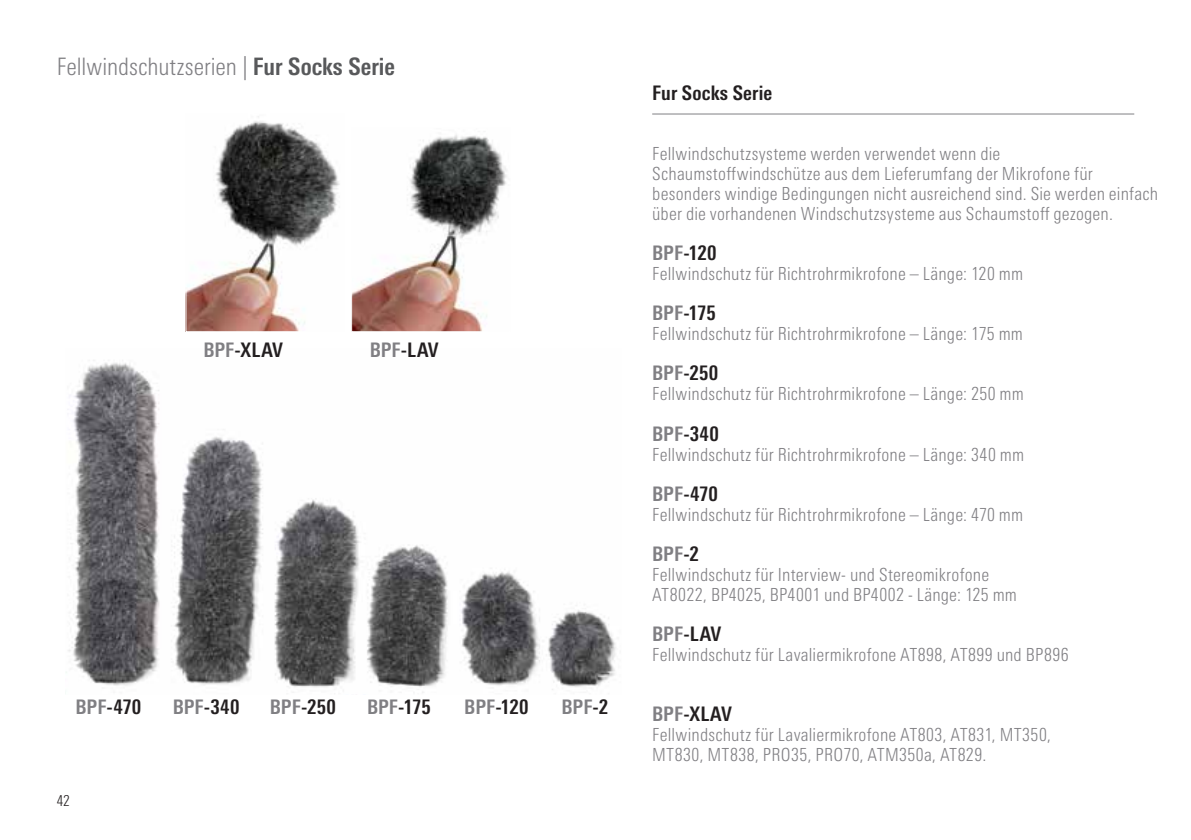
<style>
.page{position:relative;width:1191px;height:840px;background:#fff}
.page>*{position:absolute;margin:0;border:0;box-sizing:border-box;transform-origin:0 0}
.t1{font:300 condensed 24px "Univers Next Pro";color:#807f83}
.t2{font:700 condensed 20px "Univers Next Pro";letter-spacing:.005em;color:#231f20}
.t3{font:700 condensed 20px "Univers Next Pro";letter-spacing:.005em;color:#807f83}
.t4{font:300 condensed 18px/20px "Univers Next Pro";letter-spacing:.01em;color:#807f83}
.t5{font:300 condensed 15px "Univers Next Pro";color:#231f20}
.s1{font-weight:700;color:#58595b}
.s2{color:#807f83}
.s3{color:#231f20}
</style>
<div class="page">
<hr style="left:652px;top:113px;width:482px;height:1px;background:#807f83">
<img style="left:66px;top:360px;width:550px;height:333px">
<img style="left:188px;top:116px;width:152px;height:214px">
<div style="left:186px;top:113px;width:158px;height:219px;border:1px solid #fff"></div>
<img style="left:353px;top:134px;width:154px;height:196px">
<div style="left:351px;top:127px;width:159px;height:205px;border:1px solid #fff"></div>
<h1 class="t1" style="left:57px;top:52px;width:340px">Fellwindschutzserien | <span class="s1">Fur Socks Serie</span></h1>
<p class="t2" style="left:203px;top:338px;width:81px"><span class="s2">BPF</span>-XLAV</p>
<p class="t2" style="left:370px;top:338px;width:71px"><span class="s2">BPF</span>-LAV</p>
<p class="t2" style="left:75px;top:694px;width:67px"><span class="s2">BPF</span>-470</p>
<p class="t2" style="left:173px;top:694px;width:68px"><span class="s2">BPF</span>-340</p>
<p class="t2" style="left:270px;top:694px;width:68px"><span class="s2">BPF</span>-250</p>
<p class="t2" style="left:367px;top:694px;width:65px"><span class="s2">BPF</span>-175</p>
<p class="t2" style="left:464px;top:694px;width:66px"><span class="s2">BPF</span>-120</p>
<p class="t3" style="left:561px;top:694px;width:48px">BPF<span class="s3">-2</span></p>
<p class="t5" style="left:57px;top:791px;width:15px">42</p>
<p class="t2" style="left:652px;top:81px;width:122px">Fur Socks Serie</p>
<p class="t4" style="left:652px;top:144px;width:507px">Fellwindschutzsysteme werden verwendet wenn die Schaumstoffwindschütze aus dem Lieferumfang der Mikrofone für besonders windige Bedingungen nicht ausreichend sind. Sie werden einfach über die vorhandenen Windschutzsysteme aus Schaumstoff gezogen.</p>
<p class="t2" style="left:652px;top:241px;width:66px"><span class="s2">BPF</span>-120</p>
<p class="t4" style="left:652px;top:264px;width:372px">Fellwindschutz für Richtrohrmikrofone – Länge: 120 mm</p>
<p class="t2" style="left:652px;top:301px;width:65px"><span class="s2">BPF</span>-175</p>
<p class="t4" style="left:652px;top:324px;width:372px">Fellwindschutz für Richtrohrmikrofone – Länge: 175 mm</p>
<p class="t2" style="left:652px;top:361px;width:68px"><span class="s2">BPF</span>-250</p>
<p class="t4" style="left:652px;top:384px;width:373px">Fellwindschutz für Richtrohrmikrofone – Länge: 250 mm</p>
<p class="t2" style="left:652px;top:421px;width:68px"><span class="s2">BPF</span>-340</p>
<p class="t4" style="left:652px;top:444px;width:373px">Fellwindschutz für Richtrohrmikrofone – Länge: 340 mm</p>
<p class="t2" style="left:652px;top:481px;width:67px"><span class="s2">BPF</span>-470</p>
<p class="t4" style="left:652px;top:504px;width:372px">Fellwindschutz für Richtrohrmikrofone – Länge: 470 mm</p>
<p class="t3" style="left:652px;top:541px;width:48px">BPF<span class="s3">-2</span></p>
<p class="t4" style="left:652px;top:564px;width:366px">Fellwindschutz für Interview- und Stereomikrofone<br>AT8022, BP4025, BP4001 und BP4002 - Länge: 125 mm</p>
<p class="t2" style="left:652px;top:621px;width:71px"><span class="s2">BPF</span>-LAV</p>
<p class="t4" style="left:652px;top:644px;width:418px">Fellwindschutz für Lavaliermikrofone AT898, AT899 und BP896</p>
<p class="t2" style="left:652px;top:701px;width:81px"><span class="s2">BPF</span>-XLAV</p>
<p class="t4" style="left:652px;top:724px;width:400px">Fellwindschutz für Lavaliermikrofone AT803, AT831, MT350,<br>MT830, MT838, PRO35, PRO70, ATM350a, AT829.</p>
</div>
